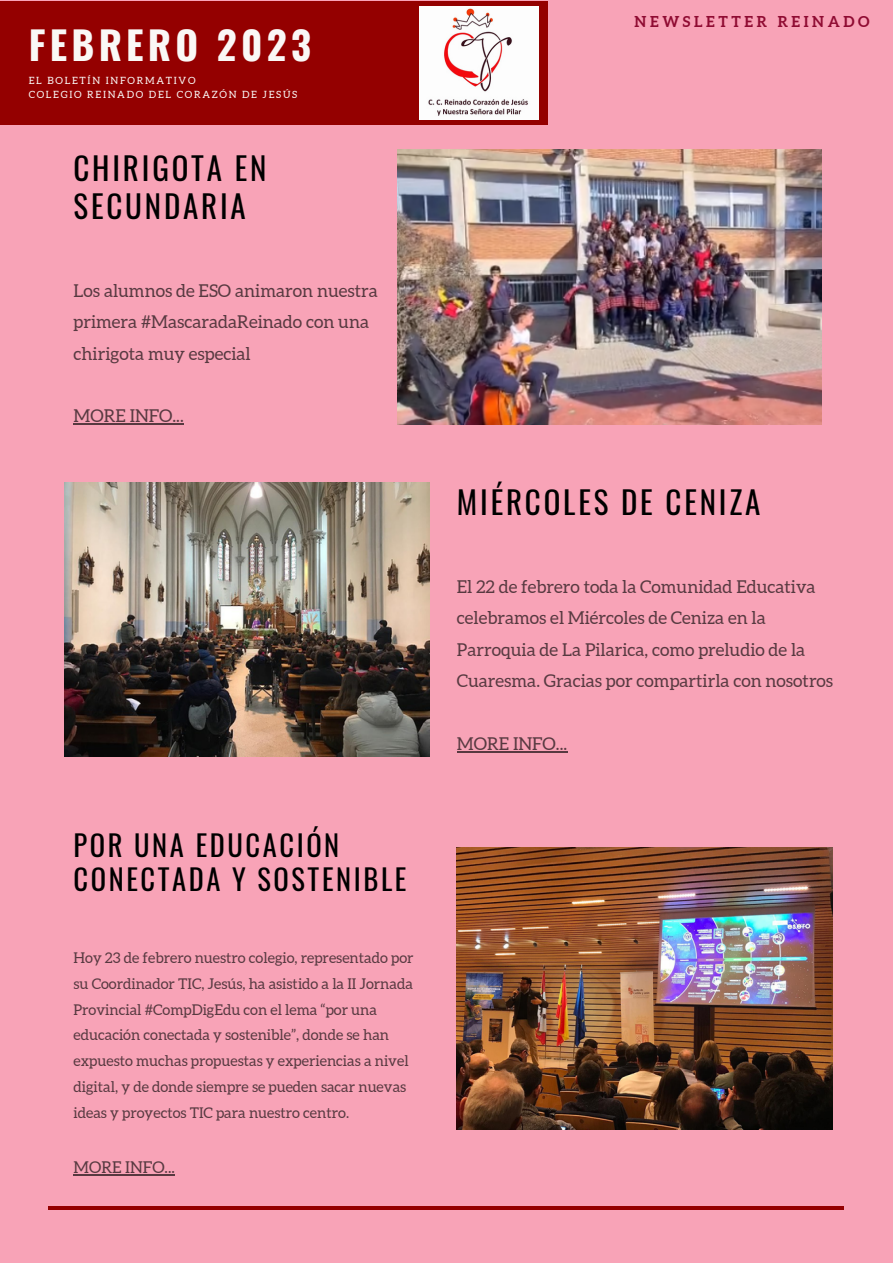
<style>
.page{position:relative;width:893px;height:1264px;background:#fff}
.page>*{position:absolute;margin:0;border:0;box-sizing:border-box;transform-origin:0 0}
.t1{font:700 38.85px "Oswald";letter-spacing:.11em;color:#faf8f6}
.t2{font:31.05px/38px "Oswald";letter-spacing:.09em;color:#000}
.t3{font:28.5px/35px "Oswald";letter-spacing:.09em;color:#000}
.t4{font:17.7px/31.5px "Aleo";color:#000}
.t5{font:16.35px "Aleo";color:#000}
.t6{font:700 15px "Aleo";letter-spacing:.24em;color:#8f0b32}
.t7{font:14.85px/25.8px "Aleo";color:#000}
.t8{font:10.05px/14.2px "Aleo";letter-spacing:.17em;color:#faf8f6}
</style>
<div class="page">
<div style="left:0;top:0;width:892px;height:1262px;background:#f8a3b7"></div>
<div style="left:0;top:1px;width:547px;height:123px;background:#940000"></div>
<hr style="left:48px;top:1206px;width:795px;height:3px;background:#940000">
<img style="left:419px;top:7px;width:119px;height:112px">
<img style="left:397px;top:150px;width:424px;height:274px">
<img style="left:64px;top:482px;width:366px;height:274px">
<img style="left:457px;top:847px;width:375px;height:282px">
<hr style="left:74px;top:423px;width:110px;height:2px;background:#000">
<hr style="left:457px;top:751px;width:110px;height:1px;background:#000">
<hr style="left:74px;top:1174px;width:101px;height:1px;background:#000">
<h1 class="t1" style="left:29px;top:14px;width:284px">FEBRERO 2023</h1>
<p class="t8" style="left:29px;top:73px;width:270px">EL BOLETÍN INFORMATIVO<br>COLEGIO REINADO DEL CORAZÓN DE JESÚS</p>
<h2 class="t2" style="left:74px;top:148px;width:194px">CHIRIGOTA EN<br>SECUNDARIA</h2>
<p class="t4" style="left:74px;top:274px;width:306px">Los alumnos de ESO animaron nuestra primera #MascaradaReinado con una chirigota muy especial</p>
<p class="t4" style="left:74px;top:400px;width:112px">MORE INFO...</p>
<h3 class="t3" style="left:74px;top:826px;width:334px">POR UNA EDUCACIÓN<br>CONECTADA Y SOSTENIBLE</h3>
<p class="t7" style="left:74px;top:944px;width:341px">Hoy 23 de febrero nuestro colegio, representado por su Coordinador TIC, Jesús, ha asistido a la II Jornada Provincial #CompDigEdu con el lema “por una educación conectada y sostenible”, donde se han expuesto muchas propuestas y experiencias a nivel digital, y de donde siempre se pueden sacar nuevas ideas y proyectos TIC para nuestro centro.</p>
<p class="t5" style="left:74px;top:1158px;width:103px">MORE INFO...</p>
<p class="t6" style="left:634px;top:13px;width:236px">NEWSLETTER REINADO</p>
<h2 class="t2" style="left:457px;top:482px;width:305px">MIÉRCOLES DE CENIZA</h2>
<p class="t4" style="left:457px;top:570px;width:378px">El 22 de febrero toda la Comunidad Educativa celebramos el Miércoles de Ceniza en la Parroquia de La Pilarica, como preludio de la Cuaresma. Gracias por compartirla con nosotros</p>
<p class="t4" style="left:457px;top:728px;width:112px">MORE INFO...</p>
</div>
